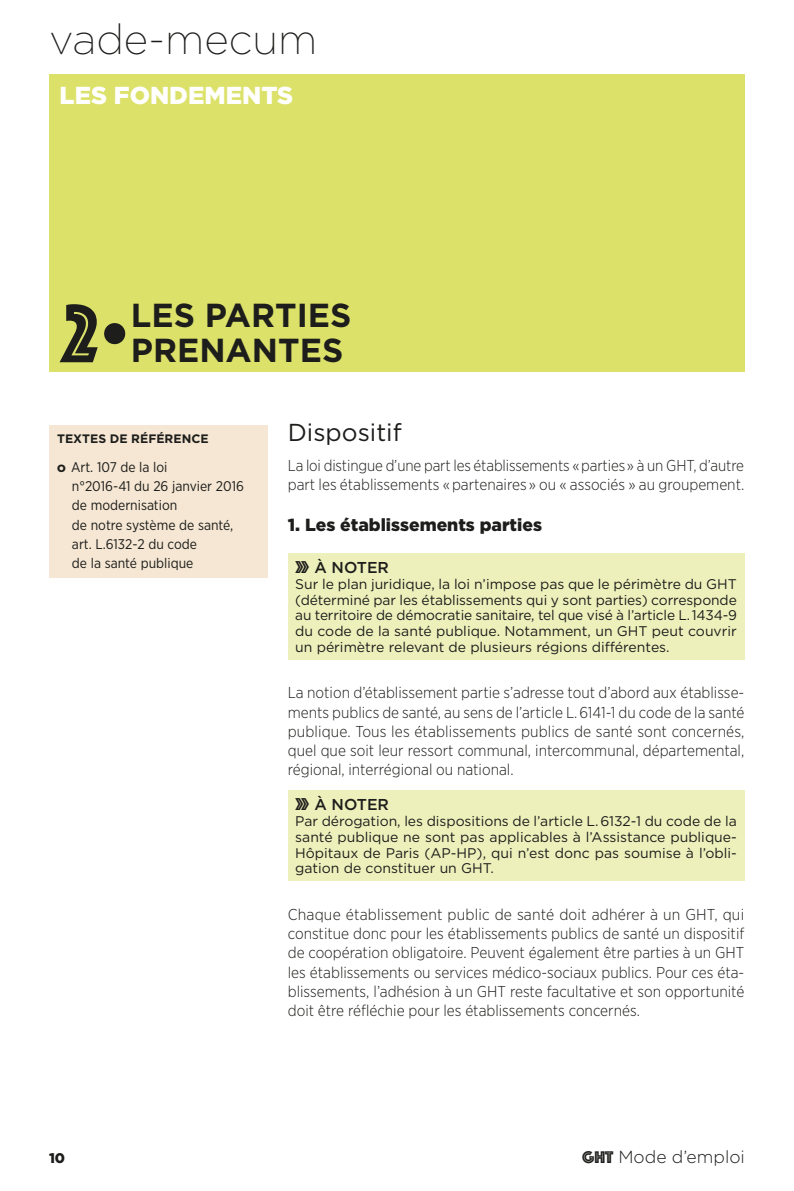
<style>
.page{position:relative;width:794px;height:1191px;background:#fff}
.page>*{position:absolute;margin:0;border:0;box-sizing:border-box;transform-origin:0 0}
.t1{font:85.75px "Phosphate Inline";color:#1d1d1b}
.t2{font:200 42px "Gotham";color:#1d1d1b}
.t3{font:700 33.25px/35px "Gotham";color:#1d1d1b}
.t4{font:900 24.5px "Gotham";color:#fff}
.t5{font:24.5px "Gotham";color:#1d1d1b}
.t6{font:900 17.5px "Gotham";color:#1d1d1b}
.t7{font:300 17.5px "Gotham";color:#1d1d1b}
.t8{font:300 15.75px/19.2px "Gotham Narrow";color:#1d1d1b;text-align:justify}
.t9{font:500 15.75px "Gotham";color:#1d1d1b}
.t10{font:14px/15.8px "Gotham";color:#1d1d1b;text-align:justify}
.t11{font:14px/19.2px "Gotham Narrow";color:#1d1d1b}
.t12{font:900 14px "Gotham";color:#1d1d1b}
.t13{font:700 12.25px "Gotham";color:#1d1d1b}
.s1{font-family:"Gotham";font-weight:900;font-size:10.5px}
.s2{font-family:"Phosphate Inline";font-weight:400;font-size:26.25px}
.s3{font-family:"Phosphate Inline";font-weight:400}
</style>
<div class="page">
<div style="left:288px;top:553px;width:456px;height:106px;background:#eef0bc"></div>
<div style="left:288px;top:790px;width:456px;height:91px;background:#eef0bc"></div>
<div style="left:50px;top:425px;width:218px;height:153px;background:#f5e7d3"></div>
<div style="left:50px;top:74px;width:695px;height:298px;background:#dce16a"></div>
<h2 class="t2" style="left:50px;top:13px;width:269px">vade-mecum</h2>
<h3 class="t4" style="left:60px;top:78px;width:235px">LES FONDEMENTS</h3>
<h1 class="t1" style="left:62px;top:273px;width:71px">2•</h1>
<h3 class="t3" style="left:131px;top:298px;width:222px">LES PARTIES<br>PRENANTES</h3>
<p class="t13" style="left:57px;top:430px;width:153px">TEXTES DE RÉFÉRENCE</p>
<p class="t11" style="left:72px;top:457px;width:173px;text-indent:-15px"><span class="s1">O</span> Art. 107 de la loi<br>n°2016-41 du 26 janvier 2016 de modernisation<br>de notre système de santé, art. L.6132-2 du code<br>de la santé publique</p>
<h3 class="t5" style="left:288px;top:417px;width:115px">Dispositif</h3>
<p class="t8" style="left:288px;top:455px;width:458px">La loi distingue d’une part les établissements « parties » à un GHT, d’autre part les établissements « partenaires » ou « associés » au groupement.</p>
<p class="t6" style="left:288px;top:512px;width:256px">1. Les établissements parties</p>
<p class="t9" style="left:295px;top:557px;width:95px"><span class="s2">»</span> À NOTER</p>
<p class="t10" style="left:295px;top:576px;width:443px">Sur le plan juridique, la loi n’impose pas que le périmètre du GHT (déterminé par les établissements qui y sont parties) corresponde au territoire de démocratie sanitaire, tel que visé à l’article L. 1434-9 du code de la santé publique. Notamment, un GHT peut couvrir un périmètre relevant de plusieurs régions différentes.</p>
<p class="t8" style="left:288px;top:683px;width:458px">La notion d’établissement partie s’adresse tout d’abord aux établisse&shy;ments publics de santé, au sens de l’article L. 6141-1 du code de la santé publique. Tous les établissements publics de santé sont concernés, quel que soit leur ressort communal, intercommunal, départemental, régional, interrégional ou national.</p>
<p class="t9" style="left:295px;top:794px;width:95px"><span class="s2">»</span> À NOTER</p>
<p class="t10" style="left:295px;top:813px;width:443px">Par dérogation, les dispositions de l’article L. 6132-1 du code de la santé publique ne sont pas applicables à l’Assistance publique-Hôpitaux de Paris (AP-HP), qui n’est donc pas soumise à l’obli&shy;gation de constituer un GHT.</p>
<p class="t8" style="left:288px;top:904px;width:458px">Chaque établissement public de santé doit adhérer à un GHT, qui constitue donc pour les établissements publics de santé un dispositif de coopération obligatoire. Peuvent également être parties à un GHT les établissements ou services médico-sociaux publics. Pour ces éta&shy;blissements, l’adhésion à un GHT reste facultative et son opportunité doit être réfléchie pour les établissements concernés.</p>
<p class="t12" style="left:49px;top:1148px;width:18px">10</p>
<p class="t7" style="left:582px;top:1145px;width:164px"><span class="s3">GHT</span> Mode d’emploi</p>
</div>
